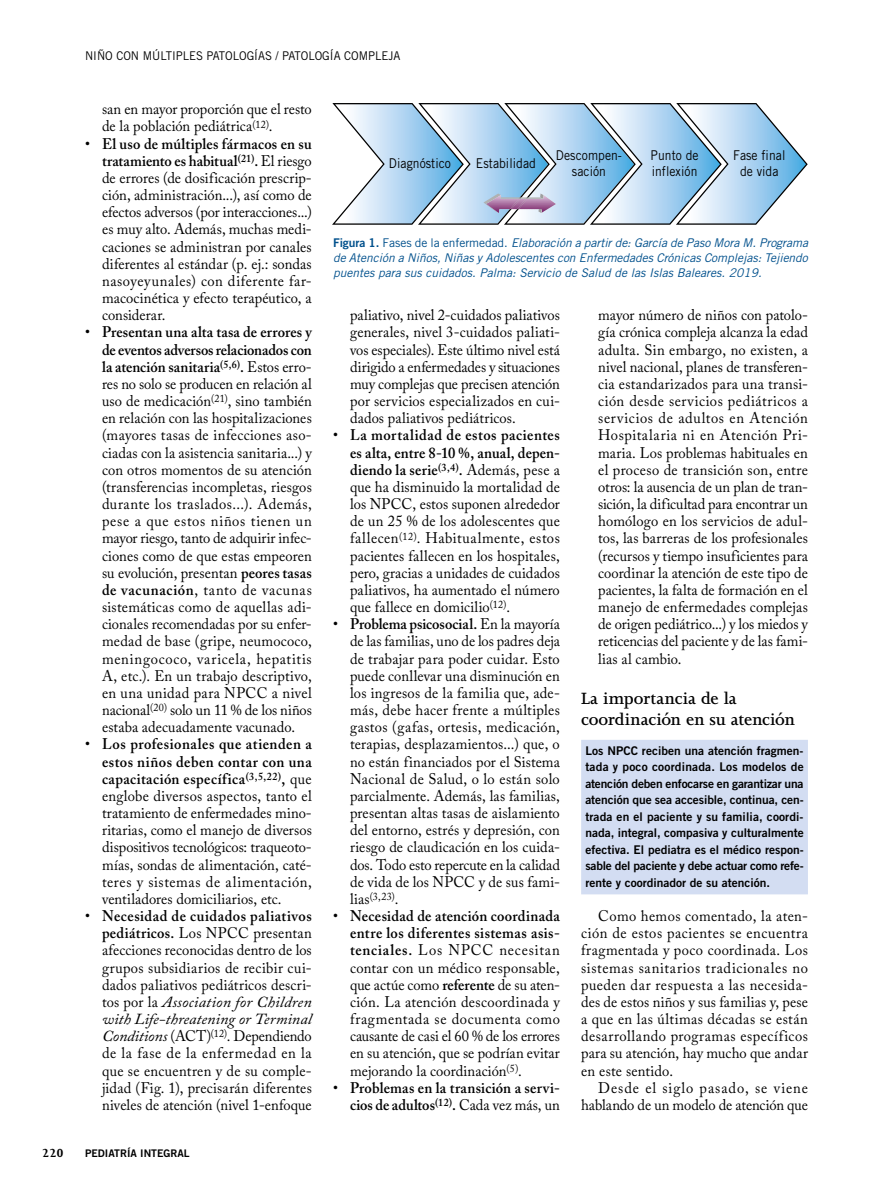
<style>
.page{position:relative;width:893px;height:1191px;background:#fff}
.page>*{position:absolute;margin:0;border:0;box-sizing:border-box;transform-origin:0 0}
.t1{font:600 18.75px/21px "Joanna MT Std";color:#000}
.t2{font:15.3px/17.1px "Adobe Caslon Pro";letter-spacing:.005em;color:#000;text-align:justify;scale:.95 1}
.t3{font:600 15.3px/17.1px "Adobe Caslon Pro";letter-spacing:.01em;color:#000;text-align:right;scale:.95 1}
.t4{font:13.5px/16.2px "Trade Gothic";letter-spacing:.005em;color:#000;text-align:center;scale:.9 1}
.t5{font:700 13.5px "Joanna MT Std";color:#000}
.t6{font:12px/16.5px "Trade Gothic Bold Two";color:#000;text-align:justify}
.t7{font:italic 12px/15px "Trade Gothic";color:#00508c;text-align:justify}
.t8{font:12px "Trade Gothic";color:#000;scale:.95 1}
.t9{font:10.65px "Adobe Caslon Pro";color:#000;scale:.95 1}
.t10{font:10.5px "Trade Gothic Bold Two";color:#000}
.s1{font-weight:600}
.s2{font-style:italic}
.s3{font-family:"Trade Gothic Bold Two";font-style:normal}
.s4{font-style:normal}
.s5{font-size:15.3px}
.s6{font-weight:400}
</style>
<div class="page">
<div style="left:581px;top:740px;width:227px;height:154px;background:#d3ddf2"></div>
<svg style="left:332px;top:103px;width:476px;height:122px"></svg>
<p class="t8" style="left:85px;top:49px;width:334px">Niño con múltiples patologías / patología compleja</p>
<p class="t2" style="left:102px;top:100px;width:222px">san en mayor proporción que el resto de la población pediátrica<sup>(12)</sup>.</p>
<p class="t2" style="left:102px;top:135px;width:222px;text-indent:-17px">• <span class="s1">El uso de múltiples fármacos en su tratamiento es habitual</span><sup>(21)</sup><span class="s1">.</span> El riesgo de errores (de dosificación prescrip&shy;ción, administración...), así como de efectos adversos (por interacciones...) es muy alto. Además, muchas medi&shy;caciones se administran por canales diferentes al estándar (p. ej.: sondas nasoyeyunales) con diferente far&shy;macocinética y efecto terapéutico, a considerar.</p>
<p class="t2" style="left:102px;top:323px;width:222px;text-indent:-17px">• <span class="s1">Presentan una alta tasa de errores y de eventos adversos relacionados con la atención sanitaria</span><sup>(5,6)</sup><span class="s1">.</span> Estos erro&shy;res no solo se producen en relación al uso de medicación<sup>(21)</sup>, sino también en relación con las hospitalizaciones (mayores tasas de infecciones aso&shy;ciadas con la asistencia sanitaria...) y con otros momentos de su atención (transferencias incompletas, riesgos durante los traslados...). Además, pese a que estos niños tienen un mayor riesgo, tanto de adquirir infec&shy;ciones como de que estas empeoren su evolución, presentan <span class="s1">peores tasas de vacunación</span>, tanto de vacunas sistemáticas como de aquellas adi&shy;cionales recomendadas por su enfer&shy;medad de base (gripe, neumococo, meningococo, varicela, hepatitis A, etc.). En un trabajo descriptivo, en una unidad para NPCC a nivel nacional<sup>(20)</sup> solo un 11 % de los niños estaba adecuadamente vacunado.</p>
<p class="t2" style="left:102px;top:735px;width:222px;text-indent:-17px">• <span class="s1">Los profesionales que atienden a estos niños deben contar con una capacitación específica</span><sup>(3,5,22)</sup><span class="s1">,</span> que englobe diversos aspectos, tanto el tratamiento de enfermedades mino&shy;ritarias, como el manejo de diversos dispositivos tecnológicos: traqueoto&shy;mías, sondas de alimentación, caté&shy;teres y sistemas de alimentación, ventiladores domiciliarios, etc.</p>
<p class="t2" style="left:102px;top:907px;width:222px;text-indent:-17px">• <span class="s1">Necesidad de cuidados paliativos pediátricos.</span> Los NPCC presentan afecciones reconocidas dentro de los grupos subsidiarios de recibir cui&shy;dados paliativos pediátricos descri&shy;tos por la <span class="s2">Association for Children with Life-threatening or Terminal Conditions</span> (ACT)<sup>(12)</sup>. Dependiendo de la fase de la enfermedad en la que se encuentren y de su comple&shy;jidad (Fig. 1), precisarán diferentes niveles de atención (nivel 1-enfoque</p>
<p class="t5" style="left:42px;top:1145px;width:23px">220</p>
<p class="t10" style="left:85px;top:1146px;width:106px">PEDIATRÍA INTEGRAL</p>
<p class="t4" style="left:389px;top:155px;width:70px">Diagnóstico</p>
<p class="t4" style="left:476px;top:155px;width:68px">Estabilidad</p>
<p class="t4" style="left:556px;top:147px;width:75px">Descompen&shy;sación</p>
<p class="t4" style="left:651px;top:147px;width:55px;text-align:left">Punto de inflexión</p>
<p class="t4" style="left:733px;top:147px;width:59px">Fase final de vida</p>
<p class="t7" style="left:333px;top:235px;width:476px"><span class="s3">Figura 1.</span> <span class="s4">Fases de la enfermedad.</span> Elaboración a partir de: García de Paso Mora M. Programa de Atención a Niños, Niñas y Adolescentes con Enfermedades Crónicas Complejas: Tejiendo puentes para sus cuidados. Palma: Servicio de Salud de las Islas Baleares. 2019.</p>
<p class="t2" style="left:350px;top:306px;width:222px">paliativo, nivel 2-cuidados paliativos generales, nivel 3-cuidados paliati&shy;vos especiales). Este último nivel está dirigido a enfermedades y situaciones muy complejas que precisen atención por servicios especializados en cui&shy;dados paliativos pediátricos.</p>
<p class="t2" style="left:350px;top:426px;width:222px;text-indent:-17px">• <span class="s1">La mortalidad de estos pacientes es alta, entre 8-10 %, anual, depen&shy;diendo la serie</span><sup>(3,4)</sup><span class="s1">.</span> Además, pese a que ha disminuido la mortalidad de los NPCC, estos suponen alrededor de un 25 % de los adolescentes que fallecen<sup>(12)</sup>. Habitualmente, estos pacientes fallecen en los hospitales, pero, gracias a unidades de cuidados paliativos, ha aumentado el número que fallece en domicilio<sup>(12)</sup>.</p>
<p class="t2" style="left:350px;top:615px;width:222px;text-indent:-17px">• <span class="s1">Problema psicosocial.</span> En la mayoría de las familias, uno de los padres deja de trabajar para poder cuidar. Esto puede conllevar una disminución en los ingresos de la familia que, ade&shy;más, debe hacer frente a múltiples gastos (gafas, ortesis, medicación, terapias, desplazamientos...) que, o no están financiados por el Sistema Nacional de Salud, o lo están solo parcialmente. Además, las familias, presentan altas tasas de aislamiento del entorno, estrés y depresión, con riesgo de claudicación en los cuida&shy;dos. Todo esto repercute en la calidad de vida de los NPCC y de sus fami-</p>
<p class="t9" style="left:350px;top:890px;width:52px"><span class="s5">lias</span>(3,23)<span class="s5">.</span></p>
<p class="t2" style="left:350px;top:907px;width:222px;text-indent:-17px">• <span class="s1">Necesidad de atención coordinada entre los diferentes sistemas asis&shy;tenciales.</span> Los NPCC necesitan contar con un médico responsable, que actúe como <span class="s1">referente</span> de su aten&shy;ción. La atención descoordinada y fragmentada se documenta como causante de casi el 60 % de los errores en su atención, que se podrían evitar mejorando la coordinación<sup>(5)</sup>.</p>
<p class="t3" style="left:333px;top:1079px;width:240px"><span class="s6">•</span> Problemas en la transición a servi&shy;cios de adultos<sup>(12)</sup>. <span class="s6">Cada vez más, un</span></p>
<p class="t2" style="left:598px;top:306px;width:222px">mayor número de niños con patolo&shy;gía crónica compleja alcanza la edad adulta. Sin embargo, no existen, a nivel nacional, planes de transferen&shy;cia estandarizados para una transi&shy;ción desde servicios pediátricos a servicios de adultos en Atención Hospitalaria ni en Atención Pri&shy;maria. Los problemas habituales en el proceso de transición son, entre otros: la ausencia de un plan de tran&shy;sición, la dificultad para encontrar un homólogo en los servicios de adul&shy;tos, las barreras de los profesionales (recursos y tiempo insuficientes para coordinar la atención de este tipo de pacientes, la falta de formación en el manejo de enfermedades complejas de origen pediátrico...) y los miedos y reticencias del paciente y de las fami&shy;lias al cambio.</p>
<p class="t1" style="left:581px;top:687px;width:215px">La importancia de la coordinación en su atención</p>
<p class="t6" style="left:585px;top:742px;width:220px">Los NPCC reciben una atención fragmen&shy;tada y poco coordinada. Los modelos de atención deben enfocarse en garantizar una atención que sea accesible, continua, cen&shy;trada en el paciente y su familia, coordi&shy;nada, integral, compasiva y culturalmente efectiva. El pediatra es el médico respon&shy;sable del paciente y debe actuar como refe&shy;rente y coordinador de su atención.</p>
<p class="t2" style="left:581px;top:907px;width:240px;text-indent:17px">Como hemos comentado, la aten&shy;ción de estos pacientes se encuentra fragmentada y poco coordinada. Los sistemas sanitarios tradicionales no pueden dar respuesta a las necesida&shy;des de estos niños y sus familias y, pese a que en las últimas décadas se están desarrollando programas específicos para su atención, hay mucho que andar en este sentido.</p>
<p class="t2" style="left:581px;top:1079px;width:240px;text-align:right">Desde el siglo pasado, se viene hablando de un modelo de atención que</p>
</div>
